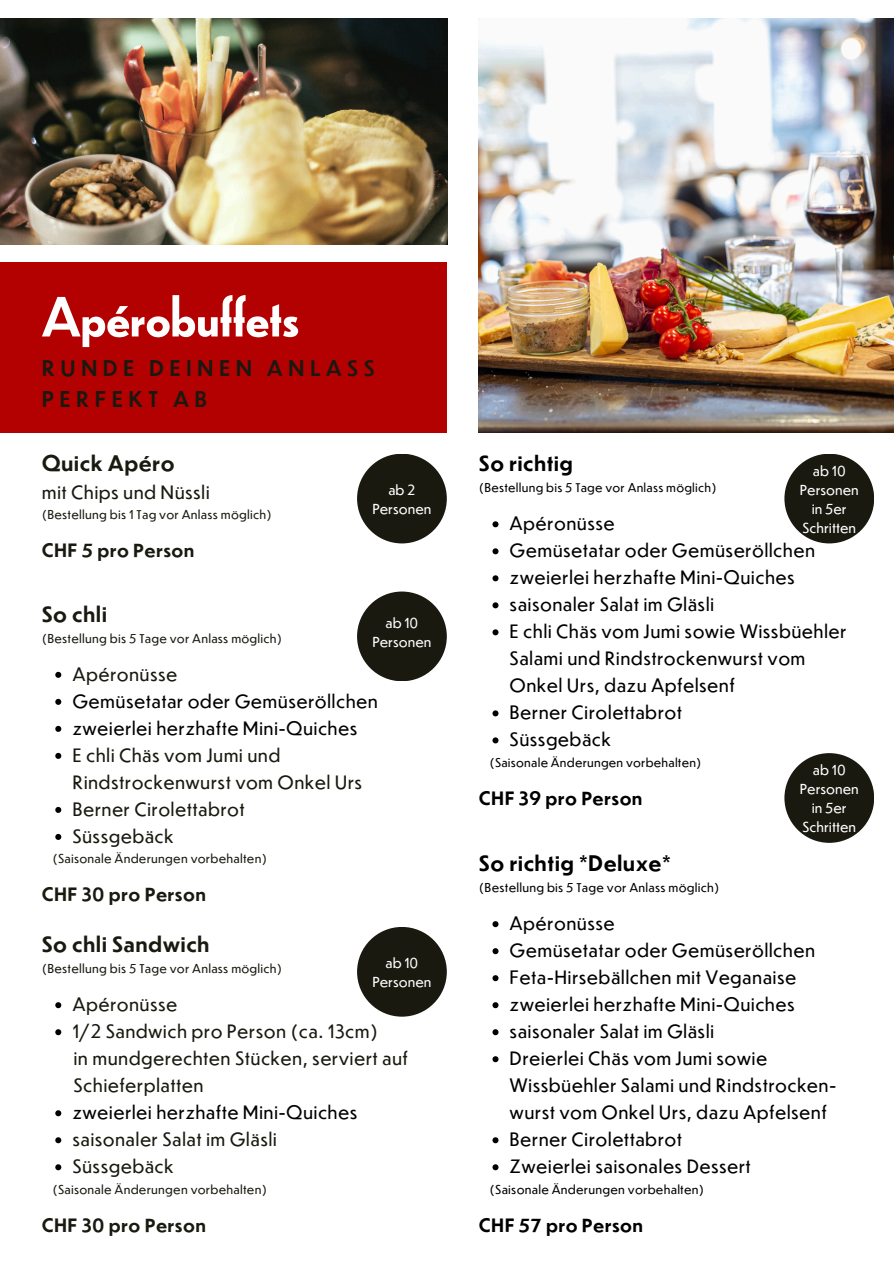
<style>
.page{position:relative;width:894px;height:1264px;background:#fff}
.page>*{position:absolute;margin:0;border:0;box-sizing:border-box;transform-origin:0 0}
.t1{font:500 52.95px "Dunbar Low";color:#fff}
.t2{font:500 21.15px/31.8px "Dunbar Text";letter-spacing:.25em;color:#191910}
.t3{font:700 21px "Dunbar Text";letter-spacing:.02em;color:#191910}
.t4{font:700 21px "Dunbar Text";letter-spacing:.02em;color:#000}
.t5{font:700 20.7px "Dunbar Text";letter-spacing:.02em;color:#000}
.t6{font:18px/27px "Dunbar Text";letter-spacing:.02em;color:#000}
.t7{font:18px/27px "Dunbar Text";letter-spacing:.02em;color:#191910}
.t8{font:700 18px "Dunbar Text";letter-spacing:.02em;color:#191910}
.t9{font:700 18px "Dunbar Text";letter-spacing:.02em;color:#000}
.t10{font:13.5px/18.9px "Dunbar Text";color:#fff;text-align:center}
.t11{font:12px "Dunbar Text";letter-spacing:.02em;color:#191910}
.t12{font:12px "Dunbar Text";letter-spacing:.02em;color:#000}
.t13{font:11.85px "Dunbar Text";letter-spacing:.02em;color:#000}
</style>
<div class="page">
<div style="left:0;top:262px;width:446px;height:170px;background:#b30000"></div>
<img style="left:0;top:18px;width:447px;height:226px">
<div style="left:357px;top:591px;width:89px;height:90px;background:#191910;border-radius:50%"></div>
<div style="left:784px;top:453px;width:89px;height:90px;background:#191910;border-radius:50%"></div>
<div style="left:357px;top:453px;width:89px;height:90px;background:#191910;border-radius:50%"></div>
<svg style="left:55px;top:1002px;width:6px;height:6px"></svg>
<svg style="left:55px;top:1029px;width:6px;height:6px"></svg>
<svg style="left:55px;top:1110px;width:6px;height:6px"></svg>
<svg style="left:55px;top:1137px;width:6px;height:6px"></svg>
<svg style="left:55px;top:1164px;width:6px;height:6px"></svg>
<svg style="left:492px;top:921px;width:6px;height:6px"></svg>
<svg style="left:492px;top:948px;width:6px;height:6px"></svg>
<svg style="left:492px;top:975px;width:6px;height:6px"></svg>
<svg style="left:492px;top:1002px;width:6px;height:6px"></svg>
<svg style="left:492px;top:1029px;width:6px;height:6px"></svg>
<svg style="left:492px;top:1056px;width:6px;height:6px"></svg>
<svg style="left:492px;top:1137px;width:6px;height:6px"></svg>
<svg style="left:492px;top:1164px;width:6px;height:6px"></svg>
<svg style="left:492px;top:521px;width:6px;height:6px"></svg>
<svg style="left:492px;top:548px;width:6px;height:6px"></svg>
<svg style="left:492px;top:575px;width:6px;height:6px"></svg>
<svg style="left:492px;top:602px;width:6px;height:6px"></svg>
<svg style="left:492px;top:629px;width:6px;height:6px"></svg>
<svg style="left:492px;top:710px;width:6px;height:6px"></svg>
<svg style="left:492px;top:737px;width:6px;height:6px"></svg>
<svg style="left:55px;top:672px;width:6px;height:6px"></svg>
<svg style="left:55px;top:699px;width:6px;height:6px"></svg>
<svg style="left:55px;top:726px;width:6px;height:6px"></svg>
<svg style="left:55px;top:753px;width:6px;height:6px"></svg>
<svg style="left:55px;top:807px;width:6px;height:6px"></svg>
<svg style="left:55px;top:834px;width:6px;height:6px"></svg>
<img style="left:479px;top:18px;width:414px;height:414px">
<div style="left:357px;top:926px;width:89px;height:90px;background:#191910;border-radius:50%"></div>
<div style="left:784px;top:753px;width:89px;height:89px;background:#191910;border-radius:50%"></div>
<p class="t1" style="left:42px;top:280px;width:259px">Apérobuffets</p>
<p class="t2" style="left:42px;top:351px;width:334px">RUNDE DEINEN ANLASS<br>PERFEKT AB</p>
<p class="t3" style="left:42px;top:448px;width:134px">Quick Apéro</p>
<h1 class="t7" style="left:42px;top:477px;width:169px">mit Chips und Nüssli</h1>
<h2 class="t11" style="left:42px;top:506px;width:231px">(Bestellung bis 1 Tag vor Anlass möglich)</h2>
<p class="t8" style="left:42px;top:538px;width:154px">CHF 5 pro Person</p>
<p class="t10" style="left:372px;top:479px;width:61px">ab2<br>Personen</p>
<h3 class="t3" style="left:42px;top:599px;width:67px">So chli</h3>
<h5 class="t11" style="left:42px;top:629px;width:242px">(Bestellung bis 5 Tage vor Anlass möglich)</h5>
<h5 class="t7" style="left:72px;top:659px;width:107px">Apéronüsse</h5>
<p class="t6" style="left:72px;top:686px;width:307px">Gemüsetatar oder Gemüseröllchen</p>
<p class="t6" style="left:72px;top:713px;width:286px">zweierlei herzhafte Mini-Quiches</p>
<p class="t7" style="left:72px;top:740px;width:291px">E chli Chäs vom Jumi und<br>Rindstrockenwurst vom Onkel Urs</p>
<p class="t7" style="left:72px;top:794px;width:174px">Berner Cirolettabrot</p>
<p class="t7" style="left:72px;top:821px;width:103px">Süssgebäck</p>
<p class="t11" style="left:52px;top:850px;width:216px">(Saisonale Änderungen vorbehalten)</p>
<p class="t8" style="left:42px;top:882px;width:166px">CHF 30 pro Person</p>
<p class="t10" style="left:372px;top:612px;width:61px">ab 10<br>Personen</p>
<h3 class="t3" style="left:42px;top:929px;width:169px">So chli Sandwich</h3>
<h5 class="t11" style="left:42px;top:960px;width:242px">(Bestellung bis 5 Tage vor Anlass möglich)</h5>
<h5 class="t7" style="left:72px;top:990px;width:107px">Apéronüsse</h5>
<p class="t7" style="left:72px;top:1017px;width:307px">1/2 Sandwich pro Person (ca. 13cm)</p>
<p class="t7" style="left:73px;top:1044px;width:336px">in mundgerechten Stücken, serviert auf<br>Schieferplatten</p>
<p class="t6" style="left:72px;top:1098px;width:286px">zweierlei herzhafte Mini-Quiches</p>
<p class="t7" style="left:72px;top:1125px;width:206px">saisonaler Salat im Gläsli</p>
<p class="t7" style="left:72px;top:1152px;width:103px">Süssgebäck</p>
<p class="t11" style="left:52px;top:1180px;width:216px">(Saisonale Änderungen vorbehalten)</p>
<p class="t8" style="left:42px;top:1212px;width:166px">CHF 30 pro Person</p>
<p class="t10" style="left:372px;top:953px;width:61px">ab 10<br>Personen</p>
<p class="t5" style="left:479px;top:449px;width:95px">So richtig</p>
<h3 class="t13" style="left:479px;top:479px;width:239px">(Bestellung bis 5 Tage vor Anlass möglich)</h3>
<p class="t6" style="left:509px;top:509px;width:107px">Apéronüsse</p>
<p class="t6" style="left:509px;top:536px;width:307px">Gemüsetatar oder Gemüseröllchen</p>
<p class="t6" style="left:509px;top:563px;width:286px">zweierlei herzhafte Mini-Quiches</p>
<p class="t6" style="left:509px;top:590px;width:206px">saisonaler Salat im Gläsli</p>
<p class="t6" style="left:509px;top:617px;width:338px">E chli Chäs vom Jumi sowie Wissbüehler<br>Salami und Rindstrockenwurst vom<br>Onkel Urs, dazu Apfelsenf</p>
<p class="t6" style="left:509px;top:698px;width:174px">Berner Cirolettabrot</p>
<p class="t6" style="left:509px;top:725px;width:103px">Süssgebäck</p>
<p class="t13" style="left:489px;top:754px;width:214px">(Saisonale Änderungen vorbehalten)</p>
<p class="t9" style="left:479px;top:785px;width:165px">CHF 39 pro Person</p>
<p class="t10" style="left:799px;top:461px;width:61px">ab 10<br>Personen in 5er<br>Schritten</p>
<p class="t10" style="left:799px;top:760px;width:61px">ab 10<br>Personen in 5er<br>Schritten</p>
<p class="t4" style="left:479px;top:848px;width:193px">So richtig *Deluxe*</p>
<p class="t12" style="left:479px;top:879px;width:242px">(Bestellung bis 5 Tage vor Anlass möglich)</p>
<h3 class="t6" style="left:509px;top:909px;width:107px">Apéronüsse</h3>
<h5 class="t6" style="left:509px;top:936px;width:307px">Gemüsetatar oder Gemüseröllchen</h5>
<p class="t6" style="left:509px;top:963px;width:288px">Feta-Hirsebällchen mit Veganaise</p>
<p class="t6" style="left:509px;top:990px;width:286px">zweierlei herzhafte Mini-Quiches</p>
<p class="t6" style="left:509px;top:1017px;width:206px">saisonaler Salat im Gläsli</p>
<p class="t6" style="left:509px;top:1044px;width:328px">Dreierlei Chäs vom Jumi sowie<br>Wissbüehler Salami und Rindstrocken&shy;wurst vom Onkel Urs, dazu Apfelsenf</p>
<h4 class="t6" style="left:509px;top:1125px;width:174px">Berner Cirolettabrot</h4>
<p class="t6" style="left:509px;top:1152px;width:243px">Zweierlei saisonales Dessert</p>
<p class="t12" style="left:489px;top:1180px;width:216px">(Saisonale Änderungen vorbehalten)</p>
<p class="t9" style="left:479px;top:1212px;width:165px">CHF 57 pro Person</p>
</div>
